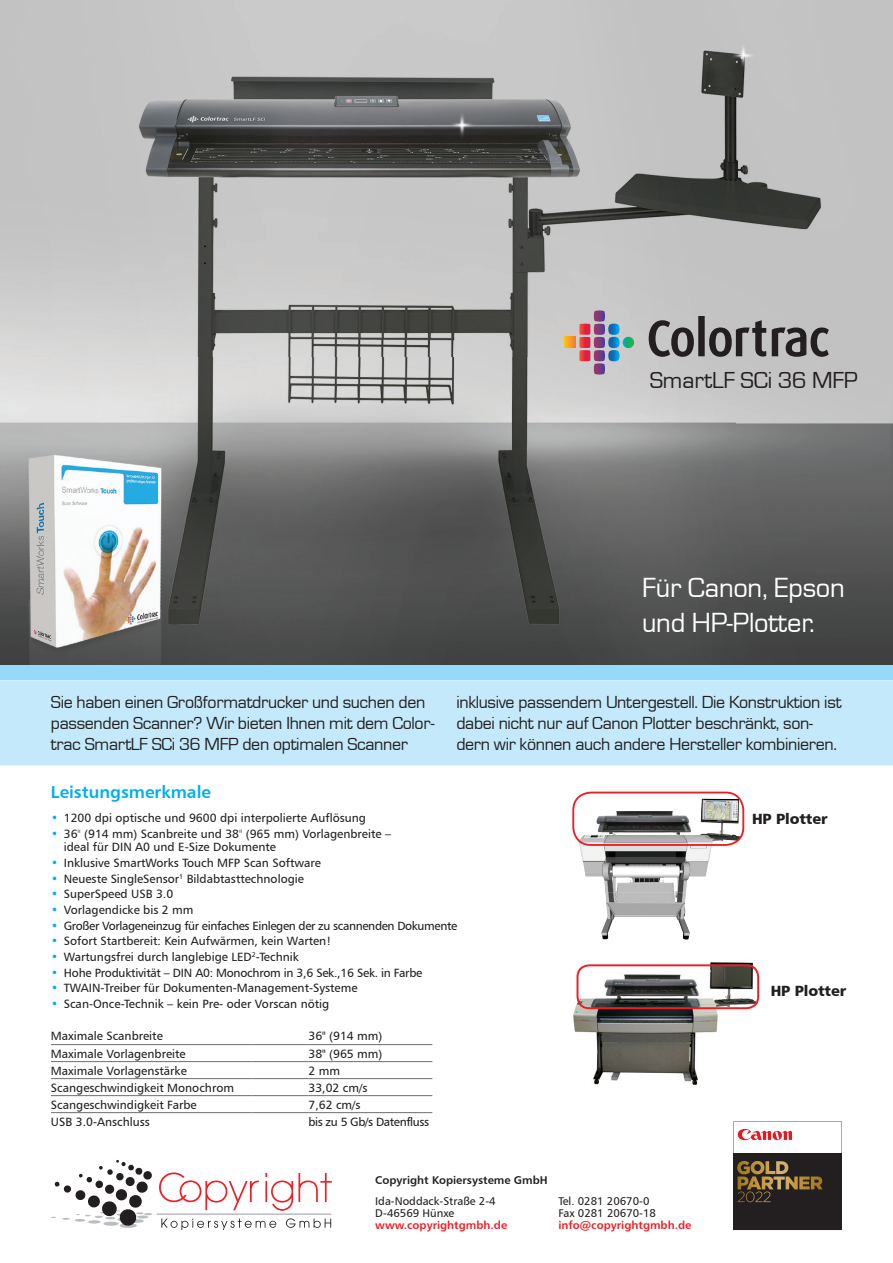
<style>
.page{position:relative;width:893px;height:1263px;background:#fff}
.page>*{position:absolute;margin:0;border:0;box-sizing:border-box;transform-origin:0 0}
.t1{font:28.65px/34.5px "Eurostar";letter-spacing:-.01em;color:#fff}
.t2{font:23.85px "Eurostar";letter-spacing:-.01em;color:#231f20}
.t3{font:18px/21px "Eurostar";letter-spacing:-.02em;color:#231f20}
.t4{font:17.25px "Humanist 777 BT Bold B";color:#00aeef}
.t5{font:14.85px "Humanist 777 BT Black B";letter-spacing:-.01em;color:#231f20}
.t6{font:12px/13.5px "Humanist 777 BT Roman B";color:#231f20}
.t7{font:12px "Humanist 777 BT Roman B";letter-spacing:-.03em;color:#231f20}
.t8{font:12px "Humanist 777 BT Roman B";letter-spacing:-.02em;color:#231f20}
.t9{font:11.25px/12px "Humanist 777 BT Roman B";color:#231f20}
.t10{font:11.25px "Humanist 777 BT Bold B";color:#ee1d23}
.t11{font:11.25px "Humanist 777 BT Bold B";color:#231f20}
.s1{color:#00aeef}
.s2{font-family:"Humanist 777 BT Light B"}
</style>
<div class="page">
<img style="left:0;top:0;width:893px;height:665px">
<svg style="left:565px;top:310px;width:70px;height:65px;background:#b2a5b0"></svg>
<svg style="left:650px;top:365px;width:24px;height:11px"></svg>
<svg style="left:680px;top:365px;width:70px;height:11px"></svg>
<svg style="left:756px;top:365px;width:29px;height:11px"></svg>
<svg style="left:791px;top:365px;width:39px;height:13px"></svg>
<svg style="left:648px;top:319px;width:47px;height:39px;background:#868485"></svg>
<div style="left:699px;top:317px;width:5px;height:38px;background:#231f20"></div>
<div style="left:698px;top:316px;width:7px;height:40px;border:2px solid #231f20"></div>
<svg style="left:708px;top:319px;width:122px;height:39px;background:#898787"></svg>
<div style="left:0;top:680px;width:893px;height:85px;background:#c3e9fa"></div>
<div style="left:0;top:665px;width:893px;height:15px;background:#95daf8"></div>
<hr style="left:51px;top:1044px;width:200px;height:1px;background:#6c6d70">
<hr style="left:251px;top:1044px;width:57px;height:1px;background:#6c6d70">
<hr style="left:308px;top:1044px;width:124px;height:1px;background:#6c6d70">
<hr style="left:51px;top:1061px;width:200px;height:1px;background:#6c6d70">
<hr style="left:251px;top:1061px;width:57px;height:1px;background:#6c6d70">
<hr style="left:308px;top:1061px;width:124px;height:1px;background:#6c6d70">
<hr style="left:51px;top:1078px;width:200px;height:1px;background:#6c6d70">
<hr style="left:251px;top:1078px;width:57px;height:1px;background:#6c6d70">
<hr style="left:308px;top:1078px;width:124px;height:1px;background:#6c6d70">
<hr style="left:51px;top:1095px;width:200px;height:1px;background:#6c6d70">
<hr style="left:251px;top:1095px;width:57px;height:1px;background:#6c6d70">
<hr style="left:308px;top:1095px;width:124px;height:1px;background:#6c6d70">
<hr style="left:51px;top:1112px;width:200px;height:1px;background:#6c6d70">
<hr style="left:251px;top:1112px;width:57px;height:1px;background:#6c6d70">
<hr style="left:308px;top:1112px;width:124px;height:1px;background:#6c6d70">
<img style="left:579px;top:799px;width:141px;height:81px">
<img style="left:601px;top:892px;width:89px;height:47px">
<div style="left:572px;top:792px;width:172px;height:54px;border:2px solid #ee1d23;border-radius:18px"></div>
<img style="left:573px;top:962px;width:187px;height:123px">
<div style="left:576px;top:964px;width:183px;height:45px;border:2px solid #ee1d23;border-radius:12px"></div>
<hr style="left:157px;top:1213px;width:174px;height:2px;background:#bcbdc0">
<svg style="left:161px;top:1218px;width:115px;height:12px"></svg>
<svg style="left:286px;top:1218px;width:45px;height:10px"></svg>
<svg style="left:159px;top:1172px;width:173px;height:39px"></svg>
<svg style="left:51px;top:1160px;width:101px;height:68px"></svg>
<svg style="left:733px;top:1121px;width:109px;height:109px"></svg>
<h2 class="t2" style="left:650px;top:365px;width:210px">SmartLF SCi 36 MFP</h2>
<h1 class="t1" style="left:642px;top:569px;width:204px">Für Canon, Epson und HP-Plotter.</h1>
<h3 class="t3" style="left:51px;top:691px;width:385px">Sie haben einen Großformatdrucker und suchen den passenden Scanner? Wir bieten Ihnen mit dem Color&shy;trac SmartLF SCi 36 MFP den optimalen Scanner</h3>
<h3 class="t3" style="left:456px;top:691px;width:387px">inklusive passendem Untergestell. Die Konstruktion ist dabei nicht nur auf Canon Plotter beschränkt, son&shy;dern wir können auch andere Hersteller kombinieren.</h3>
<h3 class="t4" style="left:51px;top:781px;width:161px">Leistungsmerkmale</h3>
<p class="t6" style="left:51px;top:811px;width:316px"><span class="s1">•</span> 1200 dpi optische und 9600 dpi interpolierte Auflösung</p>
<p class="t6" style="left:64px;top:827px;width:329px;text-indent:-13px"><span class="s1">•</span> 36<span class="s2">"</span> (914 mm) Scanbreite und 38<span class="s2">"</span> (965 mm) Vorlagenbreite – ideal für DIN A0 und E-Size Dokumente</p>
<p class="t6" style="left:51px;top:856px;width:271px"><span class="s1">•</span> Inklusive SmartWorks Touch MFP Scan Software</p>
<p class="t6" style="left:51px;top:871px;width:254px"><span class="s1">•</span> Neueste SingleSensor<sup>1</sup> Bildabtasttechnologie</p>
<p class="t6" style="left:51px;top:887px;width:124px"><span class="s1">•</span> SuperSpeed USB 3.0</p>
<p class="t6" style="left:51px;top:903px;width:144px"><span class="s1">•</span> Vorlagendicke bis 2 mm</p>
<p class="t7" style="left:51px;top:918px;width:408px"><span class="s1">•</span> Großer Vorlageneinzug für einfaches Einlegen der zu scannenden Dokumente</p>
<p class="t6" style="left:51px;top:934px;width:282px"><span class="s1">•</span> Sofort Startbereit: Kein Aufwärmen, kein Warten!</p>
<p class="t6" style="left:51px;top:950px;width:249px"><span class="s1">•</span> Wartungsfrei durch langlebige LED<sup>2</sup>-Technik</p>
<p class="t8" style="left:51px;top:965px;width:373px"><span class="s1">•</span> Hohe Produktivität – DIN A0: Monochrom in 3,6 Sek.,16 Sek. in Farbe</p>
<p class="t6" style="left:51px;top:981px;width:308px"><span class="s1">•</span> TWAIN-Treiber für Dokumenten-Management-Systeme</p>
<p class="t6" style="left:51px;top:996px;width:280px"><span class="s1">•</span> Scan-Once-Technik – kein Pre- oder Vorscan nötig</p>
<p class="t6" style="left:51px;top:1029px;width:113px">Maximale Scanbreite</p>
<p class="t6" style="left:308px;top:1029px;width:75px">36" (914 mm)</p>
<p class="t6" style="left:51px;top:1046px;width:136px">Maximale Vorlagenbreite</p>
<p class="t6" style="left:308px;top:1046px;width:75px">38" (965 mm)</p>
<p class="t6" style="left:51px;top:1063px;width:137px">Maximale Vorlagenstärke</p>
<p class="t6" style="left:308px;top:1063px;width:33px">2 mm</p>
<p class="t6" style="left:51px;top:1080px;width:184px">Scangeschwindigkeit Monochrom</p>
<p class="t6" style="left:308px;top:1080px;width:61px">33,02 cm/s</p>
<p class="t6" style="left:51px;top:1097px;width:147px">Scangeschwindigkeit Farbe</p>
<p class="t6" style="left:308px;top:1097px;width:54px">7,62 cm/s</p>
<p class="t6" style="left:51px;top:1115px;width:100px">USB 3.0-Anschluss</p>
<p class="t7" style="left:308px;top:1114px;width:122px">bis zu 5 Gb/s Datenfluss</p>
<p class="t11" style="left:375px;top:1173px;width:174px">Copyright Kopiersysteme GmbH</p>
<p class="t9" style="left:375px;top:1195px;width:122px">Ida-Noddack-Straße 2-4<br>D-46569 Hünxe</p>
<p class="t10" style="left:375px;top:1218px;width:133px">www.copyrightgmbh.de</p>
<p class="t9" style="left:558px;top:1195px;width:99px">Tel. 0281 20670-0<br>Fax 0281 20670-18</p>
<p class="t10" style="left:558px;top:1218px;width:134px">info@copyrightgmbh.de</p>
<p class="t5" style="left:752px;top:809px;width:77px">HP Plotter</p>
<p class="t5" style="left:771px;top:981px;width:77px">HP Plotter</p>
</div>
